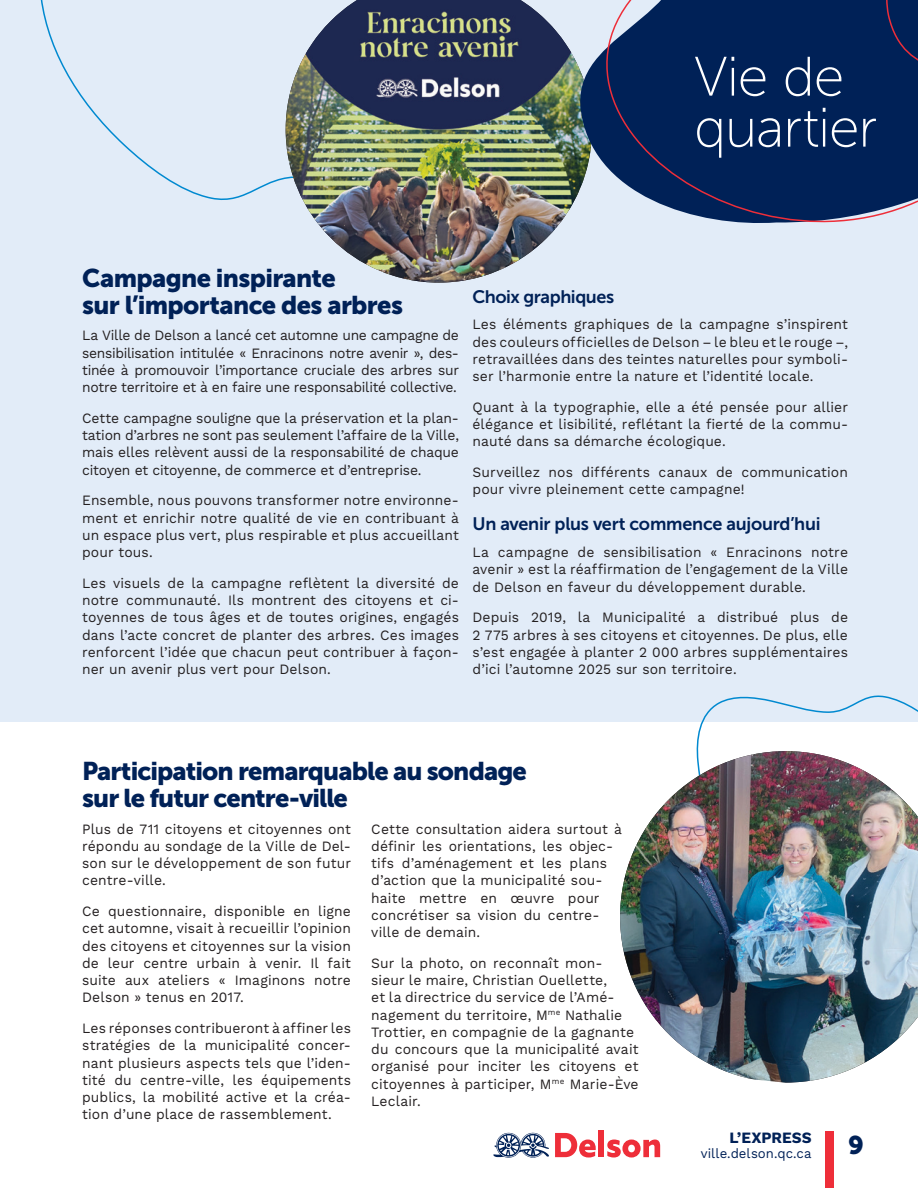
<style>
.page{position:relative;width:918px;height:1188px;background:#fff}
.page>*{position:absolute;margin:0;border:0;box-sizing:border-box;transform-origin:0 0}
.Section{font:55.5px/51px "Museo Sans 100";letter-spacing:-.02em;color:#fff}
.Titre{font:25.5px/27px "Museo Sans 900";letter-spacing:-.03em;color:#002157}
.Sous-titre{font:18px "Museo Sans 700";letter-spacing:-.02em;color:#002157}
.t1{font:700 15.75px "Work Sans";color:#002157}
.Texte{font:14.25px/17.2px "Work Sans";letter-spacing:.01em;color:#231f20;text-align:justify}
.t2{font:13.5px "Work Sans";letter-spacing:.005em;color:#002157}
</style>
<div class="page">
<div style="left:0;top:0;width:918px;height:721px;background:#e2ecf8"></div>
<svg style="left:633px;top:695px;width:285px;height:56px"></svg>
<svg style="left:40px;top:0;width:246px;height:200px"></svg>
<img style="left:620px;top:751px;width:298px;height:307px">
<img style="left:286px;top:0;width:161px;height:283px">
<img style="left:447px;top:0;width:471px;height:283px">
<svg style="left:598px;top:1058px;width:275px;height:99px"></svg>
<div style="left:825px;top:1131px;width:9px;height:57px;background:#ee2e39"></div>
<svg style="left:493px;top:1132px;width:56px;height:26px"></svg>
<svg style="left:555px;top:1133px;width:41px;height:25px"></svg>
<div style="left:599px;top:1131px;width:5px;height:26px;background:#ee2e39"></div>
<svg style="left:607px;top:1140px;width:53px;height:18px"></svg>
<p class="Section" style="left:694px;top:52px;width:185px">Vie de quartier</p>
<p class="Titre" style="left:82px;top:264px;width:322px">Campagne inspirante<br>sur l’importance des arbres</p>
<p class="Texte" style="left:82px;top:328px;width:378px">La Ville de Delson a lancé cet automne une campagne de sensibilisation intitulée « Enracinons notre avenir », des&shy;tinée à promouvoir l’importance cruciale des arbres sur notre territoire et à en faire une responsabilité collective.</p>
<p class="Texte" style="left:82px;top:410px;width:378px">Cette campagne souligne que la préservation et la plan&shy;tation d’arbres ne sont pas seulement l’affaire de la Ville, mais elles relèvent aussi de la responsabilité de chaque citoyen et citoyenne, de commerce et d’entreprise.</p>
<p class="Texte" style="left:82px;top:493px;width:378px">Ensemble, nous pouvons transformer notre environne&shy;ment et enrichir notre qualité de vie en contribuant à un espace plus vert, plus respirable et plus accueillant pour tous.</p>
<p class="Texte" style="left:82px;top:575px;width:378px">Les visuels de la campagne reflètent la diversité de notre communauté. Ils montrent des citoyens et ci&shy;toyennes de tous âges et de toutes origines, engagés dans l’acte concret de planter des arbres. Ces images renforcent l’idée que chacun peut contribuer à façon&shy;ner un avenir plus vert pour Delson.</p>
<p class="Sous-titre" style="left:472px;top:287px;width:143px">Choix graphiques</p>
<p class="Texte" style="left:472px;top:317px;width:377px">Les éléments graphiques de la campagne s’inspirent des couleurs officielles de Delson – le bleu et le rouge –, retravaillées dans des teintes naturelles pour symboli&shy;ser l’harmonie entre la nature et l’identité locale.</p>
<p class="Texte" style="left:472px;top:399px;width:377px">Quant à la typographie, elle a été pensée pour allier élégance et lisibilité, reflétant la fierté de la commu&shy;nauté dans sa démarche écologique.</p>
<p class="Texte" style="left:472px;top:464px;width:377px">Surveillez nos différents canaux de communication pour vivre pleinement cette campagne!</p>
<p class="Sous-titre" style="left:472px;top:514px;width:349px">Un avenir plus vert commence aujourd’hui</p>
<p class="Texte" style="left:472px;top:544px;width:377px">La campagne de sensibilisation « Enracinons notre avenir » est la réaffirmation de l’engagement de la Ville de Delson en faveur du développement durable.</p>
<p class="Texte" style="left:472px;top:610px;width:377px">Depuis 2019, la Municipalité a distribué plus de 2 775 arbres à ses citoyens et citoyennes. De plus, elle s’est engagée à planter 2 000 arbres supplémentaires d’ici l’automne 2025 sur son territoire.</p>
<p class="Titre" style="left:82px;top:757px;width:446px">Participation remarquable au sondage sur le futur centre-ville</p>
<p class="Texte" style="left:82px;top:821px;width:270px">Plus de 711 citoyens et citoyennes ont répondu au sondage de la Ville de Del&shy;son sur le développement de son futur centre-ville.</p>
<p class="Texte" style="left:82px;top:903px;width:270px">Ce questionnaire, disponible en ligne cet automne, visait à recueillir l’opinion des citoyens et citoyennes sur la vision de leur centre urbain à venir. Il fait suite aux ateliers « Imaginons notre Delson » tenus en 2017.</p>
<p class="Texte" style="left:82px;top:1020px;width:270px">Les réponses contribueront à affiner les stratégies de la municipalité concer&shy;nant plusieurs aspects tels que l’iden&shy;tité du centre-ville, les équipements publics, la mobilité active et la créa&shy;tion d’une place de rassemblement.</p>
<p class="Texte" style="left:371px;top:821px;width:252px;text-align:left">Cette consultation aidera surtout à définir les orientations, les objec&shy;tifs d’aménagement et les plans d’action que la municipalité sou&shy;haite mettre en œuvre pour concrétiser sa vision du centre&shy;ville de demain.</p>
<p class="Texte" style="left:371px;top:955px;width:269px;text-align:left">Sur la photo, on reconnaît mon&shy;sieur le maire, Christian Ouellette,<br>et la directrice du service de l’Amé&shy;nagement du territoire, M<sup>me</sup> Nathalie Trottier, en compagnie de la gagnante du concours que la municipalité avait organisé pour inciter les citoyens et citoyennes à participer, M<sup>me</sup> Marie-Ève Leclair.</p>
<p class="t1" style="left:729px;top:1128px;width:84px">L’EXPRESS</p>
<p class="t2" style="left:701px;top:1145px;width:112px">ville.delson.qc.ca</p>
<h2 class="Titre" style="left:848px;top:1131px;width:17px">9</h2>
</div>
